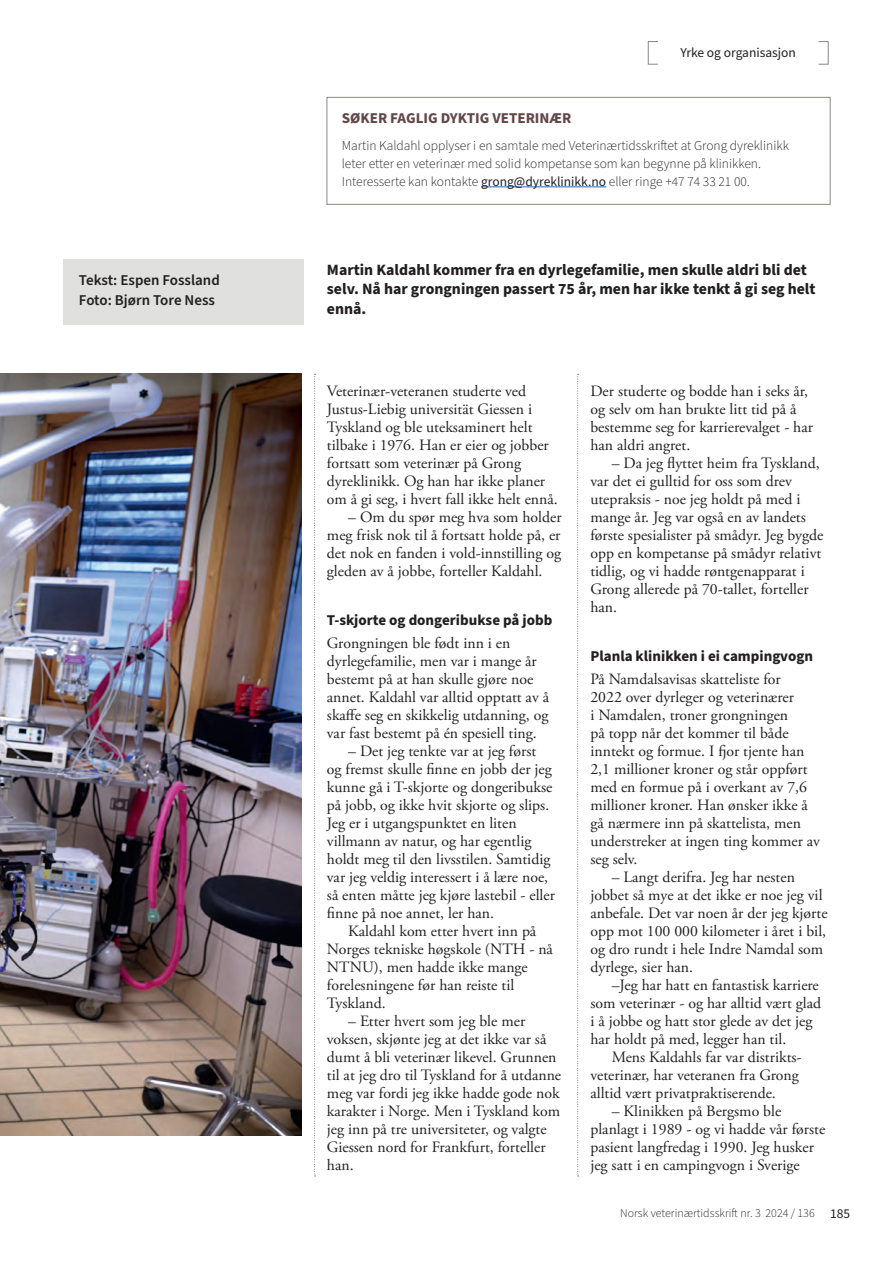
<style>
.page{position:relative;width:892px;height:1262px;background:#fff}
.page>*{position:absolute;margin:0;border:0;box-sizing:border-box;transform-origin:0 0}
.t1{font:15.75px/18px "Adobe Garamond Pro";color:#231f20}
.t2{font:700 15.75px/19.5px "Source Sans Pro";color:#231f20}
.t3{font:700 15px "Source Sans Pro";color:#231f20}
.t4{font:600 15px/20.1px "Source Sans Pro";color:#231f20}
.t5{font:700 15px "Source Sans Pro";color:#634748}
.t6{font:300 13.5px/18px "Source Sans Pro";color:#231f20}
.t7{font:13.5px "Source Sans Pro";color:#231f20}
.t8{font:300 12px "Source Sans Pro";color:#231f20}
.s1{font-weight:400}
.s2{font-weight:400;font-size:13.5px}
</style>
<div class="page">
<div style="left:648px;top:41px;width:10px;height:23px;border:1px solid #868a81"></div>
<img style="left:0;top:374px;width:301px;height:761px">
<svg style="left:577px;top:374px;width:2px;height:803px"></svg>
<svg style="left:314px;top:374px;width:2px;height:803px"></svg>
<div style="left:63px;top:259px;width:241px;height:66px;background:#e0e1df"></div>
<div style="left:327px;top:97px;width:504px;height:108px;border:1px solid #868a81"></div>
<hr style="left:481px;top:187px;width:125px;height:1px;background:#2667b2">
<p class="t4" style="left:79px;top:270px;width:142px">Tekst: Espen Fossland<br>Foto: Bjørn Tore Ness</p>
<p class="t7" style="left:681px;top:43px;width:117px">Yrke og organisasjon</p>
<p class="t5" style="left:342px;top:108px;width:231px">SØKER FAGLIG DYKTIG VETERINÆR</p>
<p class="t6" style="left:342px;top:137px;width:449px">Martin Kaldahl opplyser i en samtale med Veterinærtidsskriftet at Grong dyreklinikk leter etter en veterinær med solid kompetanse som kan begynne på klinikken.<br>Interesserte kan kontakte <span class="s1">grong@dyreklinikk.no</span> eller ringe +47 74 33 21 00.</p>
<p class="t2" style="left:327px;top:260px;width:490px">Martin Kaldahl kommer fra en dyrlegefamilie, men skulle aldri bli det selv. Nå har grongningen passert 75 år, men har ikke tenkt å gi seg helt ennå.</p>
<p class="t1" style="left:327px;top:382px;width:232px">Veterinær-veteranen studerte ved Justus-Liebig universität Giessen i Tyskland og ble uteksaminert helt tilbake i 1976. Han er eier og jobber fortsatt som veterinær på Grong dyreklinikk. Og han har ikke planer om å gi seg, i hvert fall ikke helt ennå.</p>
<p class="t1" style="left:327px;top:508px;width:236px;text-align:justify;text-indent:21px">– Om du spør meg hva som holder meg frisk nok til å fortsatt holde på, er det nok en fanden i vold-innstilling og gleden av å jobbe, forteller Kaldahl.</p>
<p class="t3" style="left:327px;top:610px;width:227px">T-skjorte og dongeribukse på jobb</p>
<p class="t1" style="left:327px;top:634px;width:224px">Grongningen ble født inn i en dyrlegefamilie, men var i mange år bestemt på at han skulle gjøre noe annet. Kaldahl var alltid opptatt av å skaffe seg en skikkelig utdanning, og var fast bestemt på én spesiell ting.</p>
<p class="t1" style="left:327px;top:742px;width:230px;text-indent:21px">– Det jeg tenkte var at jeg først<br>og fremst skulle finne en jobb der jeg kunne gå i T-skjorte og dongeribukse på jobb, og ikke hvit skjorte og slips.<br>Jeg er i utgangspunktet en liten villmann av natur, og har egentlig holdt meg til den livsstilen. Samtidig var jeg veldig interessert i å lære noe, så enten måtte jeg kjøre lastebil - eller finne på noe annet, ler han.</p>
<p class="t1" style="left:327px;top:922px;width:228px;text-indent:21px">Kaldahl kom etter hvert inn på<br>Norges tekniske høgskole (NTH - nå<br>NTNU), men hadde ikke mange forelesningene før han reiste til<br>Tyskland.</p>
<p class="t1" style="left:327px;top:1012px;width:236px;text-indent:21px">– Etter hvert som jeg ble mer voksen, skjønte jeg at det ikke var så dumt å bli veterinær likevel. Grunnen til at jeg dro til Tyskland for å utdanne meg var fordi jeg ikke hadde gode nok karakter i Norge. Men i Tyskland kom jeg inn på tre universiteter, og valgte<br>Giessen nord for Frankfurt, forteller han.</p>
<p class="t1" style="left:590px;top:382px;width:224px">Der studerte og bodde han i seks år, og selv om han brukte litt tid på å bestemme seg for karrierevalget - har han aldri angret.</p>
<p class="t1" style="left:590px;top:454px;width:234px;text-indent:21px">– Da jeg flyttet heim fra Tyskland, var det ei gulltid for oss som drev utepraksis - noe jeg holdt på med i mange år. Jeg var også en av landets første spesialister på smådyr. Jeg bygde opp en kompetanse på smådyr relativt tidlig, og vi hadde røntgenapparat i<br>Grong allerede på 70-tallet, forteller han.</p>
<p class="t3" style="left:590px;top:646px;width:224px">Planla klinikken i ei campingvogn</p>
<p class="t1" style="left:590px;top:670px;width:231px">På Namdalsavisas skatteliste for<br>2022 over dyrleger og veterinærer<br>i Namdalen, troner grongningen<br>på topp når det kommer til både inntekt og formue. I fjor tjente han<br>2,1 millioner kroner og står oppført med en formue på i overkant av 7,6 millioner kroner. Han ønsker ikke å gå nærmere inn på skattelista, men understreker at ingen ting kommer av seg selv.</p>
<p class="t1" style="left:590px;top:868px;width:239px;text-indent:21px">– Langt derifra. Jeg har nesten jobbet så mye at det ikke er noe jeg vil anbefale. Det var noen år der jeg kjørte opp mot 100 000 kilometer i året i bil, og dro rundt i hele Indre Namdal som dyrlege, sier han.</p>
<p class="t1" style="left:590px;top:976px;width:232px;text-indent:21px">–Jeg har hatt en fantastisk karriere som veterinær - og har alltid vært glad i å jobbe og hatt stor glede av det jeg har holdt på med, legger han til.</p>
<p class="t1" style="left:590px;top:1048px;width:213px;text-indent:21px">Mens Kaldahls far var distrikts&shy;veterinær, har veteranen fra Grong alltid vært privatpraktiserende.</p>
<p class="t1" style="left:590px;top:1102px;width:236px;text-indent:21px">– Klinikken på Bergsmo ble planlagt i 1989 - og vi hadde vår første pasient langfredag i 1990. Jeg husker jeg satt i en campingvogn i Sverige</p>
<p class="t8" style="left:620px;top:1205px;width:232px">Norsk veterinærtidsskrift nr. 3 2024 / 136 <span class="s2">185</span></p>
</div>
